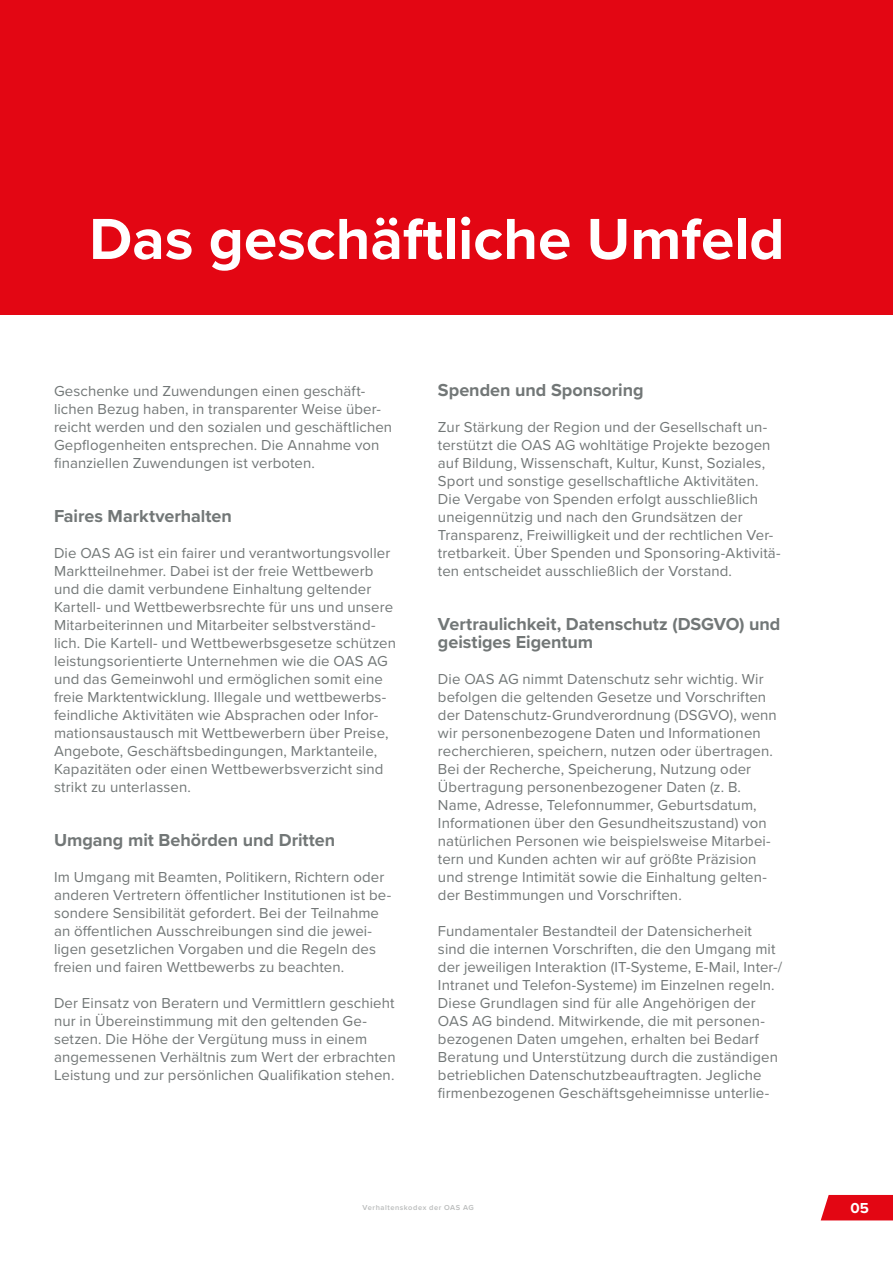
<style>
.page{position:relative;width:893px;height:1263px;background:#fff}
.page>*{position:absolute;margin:0;border:0;box-sizing:border-box;transform-origin:0 0}
.t1{font:700 60px "Proxima Nova";color:#fff}
.t2{font:700 18px/18px "Proxima Nova";letter-spacing:-.005em;color:#727777}
.t3{font:15px/18px "Proxima Nova";letter-spacing:.005em;color:#727777}
.t4{font:700 15px "Proxima Nova";color:#fff}
.t5{font:600 7.5px "Proxima Nova";letter-spacing:.07em;color:#b9bbbb}
</style>
<div class="page">
<div style="left:0;top:0;width:893px;height:315px;background:#e30613"></div>
<div style="left:821px;top:1195px;width:72px;height:25px;background:#e30613"></div>
<h1 class="t1" style="left:89px;top:194px;width:697px">Das geschäftliche Umfeld</h1>
<p class="t3" style="left:54px;top:381px;width:340px">Geschenke und Zuwendungen einen geschäft&shy;lichen Bezug haben, in transparenter Weise über&shy;reicht werden und den sozialen und geschäftlichen Gepflogenheiten entsprechen. Die Annahme von finanziellen Zuwendungen ist verboten.</p>
<p class="t2" style="left:54px;top:507px;width:179px">Faires Marktverhalten</p>
<p class="t3" style="left:54px;top:543px;width:343px">Die OAS AG ist ein fairer und verantwortungsvoller Marktteilnehmer. Dabei ist der freie Wettbewerb und die damit verbundene Einhaltung geltender Kartell- und Wettbewerbsrechte für uns und unsere Mitarbeiterinnen und Mitarbeiter selbstverständ&shy;lich. Die Kartell- und Wettbewerbsgesetze schützen leistungsorientierte Unternehmen wie die OAS AG und das Gemeinwohl und ermöglichen somit eine freie Marktentwicklung. Illegale und wettbewerbs&shy;feindliche Aktivitäten wie Absprachen oder Infor&shy;mationsaustausch mit Wettbewerbern über Preise, Angebote, Geschäftsbedingungen, Marktanteile, Kapazitäten oder einen Wettbewerbsverzicht sind strikt zu unterlassen.</p>
<p class="t2" style="left:54px;top:831px;width:283px">Umgang mit Behörden und Dritten</p>
<p class="t3" style="left:54px;top:867px;width:339px">Im Umgang mit Beamten, Politikern, Richtern oder anderen Vertretern öffentlicher Institutionen ist be&shy;sondere Sensibilität gefordert. Bei der Teilnahme an öffentlichen Ausschreibungen sind die jewei&shy;ligen gesetzlichen Vorgaben und die Regeln des freien und fairen Wettbewerbs zu beachten.</p>
<p class="t3" style="left:54px;top:993px;width:343px">Der Einsatz von Beratern und Vermittlern geschieht nur in Übereinstimmung mit den geltenden Ge&shy;setzen. Die Höhe der Vergütung muss in einem angemessenen Verhältnis zum Wert der erbrachten Leistung und zur persönlichen Qualifikation stehen.</p>
<p class="t2" style="left:438px;top:381px;width:207px">Spenden und Sponsoring</p>
<p class="t3" style="left:438px;top:417px;width:344px">Zur Stärkung der Region und der Gesellschaft un&shy;terstützt die OAS AG wohltätige Projekte bezogen auf Bildung, Wissenschaft, Kultur, Kunst, Soziales, Sport und sonstige gesellschaftliche Aktivitäten.<br>Die Vergabe von Spenden erfolgt ausschließlich uneigennützig und nach den Grundsätzen der Transparenz, Freiwilligkeit und der rechtlichen Ver&shy;tretbarkeit. Über Spenden und Sponsoring-Aktivitä&shy;ten entscheidet ausschließlich der Vorstand.</p>
<p class="t2" style="left:438px;top:615px;width:344px">Vertraulichkeit, Datenschutz (DSGVO) und geistiges Eigentum</p>
<p class="t3" style="left:438px;top:669px;width:340px">Die OAS AG nimmt Datenschutz sehr wichtig. Wir befolgen die geltenden Gesetze und Vorschriften der Datenschutz-Grundverordnung (DSGVO), wenn wir personenbezogene Daten und Informationen recherchieren, speichern, nutzen oder übertragen.<br>Bei der Recherche, Speicherung, Nutzung oder Übertragung personenbezogener Daten (z. B.<br>Name, Adresse, Telefonnummer, Geburtsdatum, Informationen über den Gesundheitszustand) von natürlichen Personen wie beispielsweise Mitarbei&shy;tern und Kunden achten wir auf größte Präzision und strenge Intimität sowie die Einhaltung gelten&shy;der Bestimmungen und Vorschriften.</p>
<p class="t3" style="left:438px;top:921px;width:346px">Fundamentaler Bestandteil der Datensicherheit sind die internen Vorschriften, die den Umgang mit der jeweiligen Interaktion (IT-Systeme, E-Mail, Inter-/ Intranet und Telefon-Systeme) im Einzelnen regeln.<br>Diese Grundlagen sind für alle Angehörigen der OAS AG bindend. Mitwirkende, die mit personen&shy;bezogenen Daten umgehen, erhalten bei Bedarf Beratung und Unterstützung durch die zuständigen betrieblichen Datenschutzbeauftragten. Jegliche firmenbezogenen Geschäftsgeheimnisse unterlie-</p>
<p class="t5" style="left:363px;top:1202px;width:113px">Verhaltenskodex der OAS AG</p>
<p class="t4" style="left:850px;top:1196px;width:20px">05</p>
</div>
